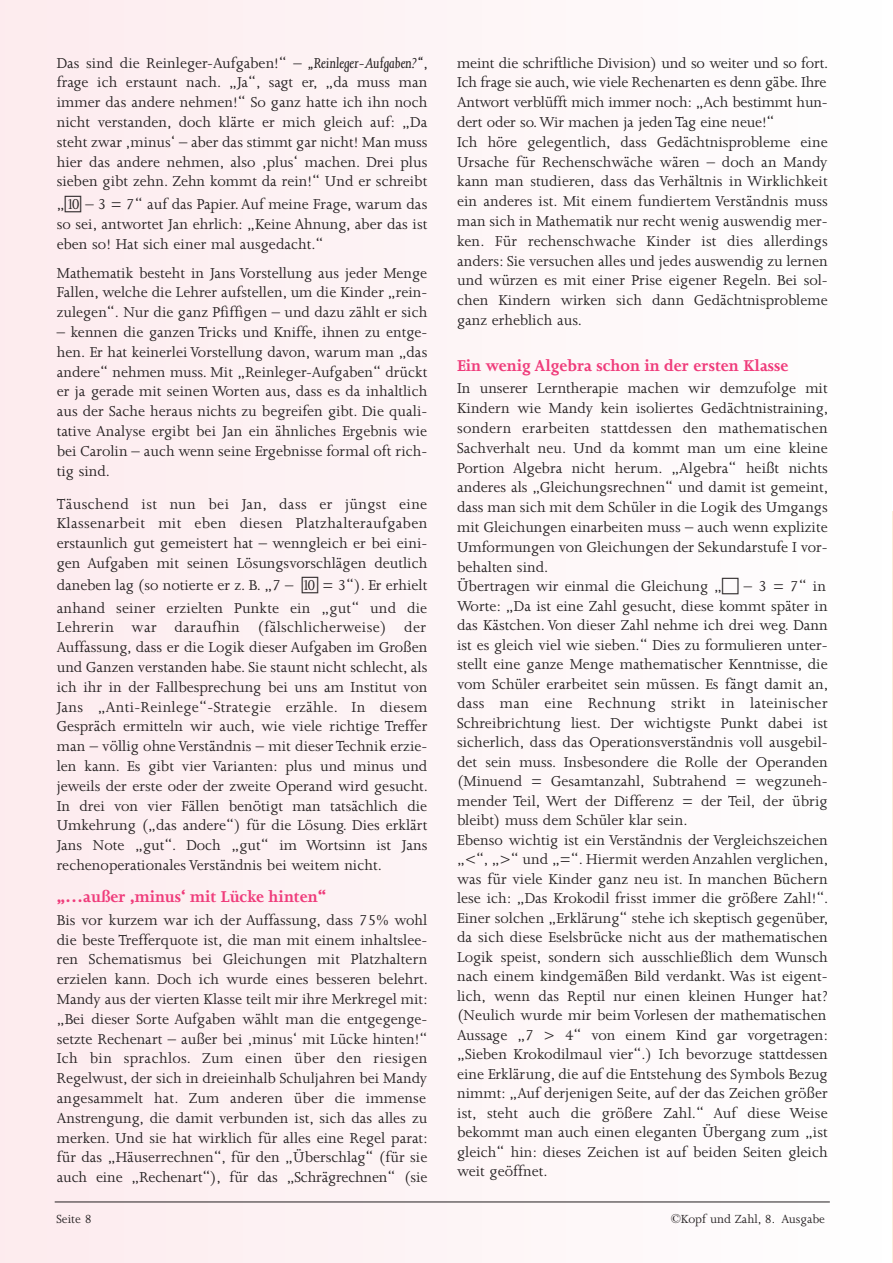
<style>
.page{position:relative;width:893px;height:1263px;background:#fdf4f6}
.page>*{position:absolute;margin:0;border:0;box-sizing:border-box;transform-origin:0 0}
.t1{font:700 18px "Joanna";color:#ef3c7b}
.t2{font:16.5px/19.8px "Joanna";color:#231f20;text-align:justify}
.t3{font:13.5px "Joanna";color:#231f20}
.s1{font-style:italic}
</style>
<div class="page">
<hr style="left:892px;top:511px;width:1px;height:752px;background:#fdeed9">
<hr style="left:55px;top:1201px;width:775px;height:1px;background:#231f20">
<p class="t2" style="left:57px;top:54px;width:373px">Das sind die Reinleger-Aufgaben!“ – <span class="s1">„Reinleger-Aufgaben?“</span>, frage ich erstaunt nach. „Ja“, sagt er, „da muss man immer das andere nehmen!“ So ganz hatte ich ihn noch nicht verstanden, doch klärte er mich gleich auf: „Da steht zwar ‚minus‘ – aber das stimmt gar nicht! Man muss hier das andere nehmen, also ‚plus‘ machen. Drei plus sieben gibt zehn. Zehn kommt da rein!“ Und er schreibt</p>
<p class="t2" style="left:57px;top:195px;width:372px;line-height:20.4px">„10 – 3 = 7“ auf das Papier. Auf meine Frage, warum das so sei, antwortet Jan ehrlich: „Keine Ahnung, aber das ist eben so! Hat sich einer mal ausgedacht.“</p>
<p class="t2" style="left:57px;top:264px;width:372px">Mathematik besteht in Jans Vorstellung aus jeder Menge Fallen, welche die Lehrer aufstellen, um die Kinder „rein&shy;zulegen“. Nur die ganz Pfiffigen – und dazu zählt er sich</p>
<p class="t2" style="left:57px;top:324px;width:372px">– kennen die ganzen Tricks und Kniffe, ihnen zu entge&shy;hen. Er hat keinerlei Vorstellung davon, warum man „das andere“ nehmen muss. Mit „Reinleger-Aufgaben“ drückt er ja gerade mit seinen Worten aus, dass es da inhaltlich aus der Sache heraus nichts zu begreifen gibt. Die quali&shy;tative Analyse ergibt bei Jan ein ähnliches Ergebnis wie bei Carolin – auch wenn seine Ergebnisse formal oft rich&shy;tig sind.</p>
<p class="t2" style="left:57px;top:495px;width:372px">Täuschend ist nun bei Jan, dass er jüngst eine Klassenarbeit mit eben diesen Platzhalteraufgaben erstaunlich gut gemeistert hat – wenngleich er bei eini&shy;gen Aufgaben mit seinen Lösungsvorschlägen deutlich</p>
<p class="t2" style="left:57px;top:575px;width:372px;line-height:22.4px">daneben lag (so notierte er z. B. „7 – 10 = 3“). Er erhielt anhand seiner erzielten Punkte ein „gut“ und die</p>
<p class="t2" style="left:57px;top:619px;width:373px">Lehrerin war daraufhin (fälschlicherweise) der Auffassung, dass er die Logik dieser Aufgaben im Großen und Ganzen verstanden habe. Sie staunt nicht schlecht, als ich ihr in der Fallbesprechung bei uns am Institut von Jans „Anti-Reinlege“-Strategie erzähle. In diesem Gespräch ermitteln wir auch, wie viele richtige Treffer man – völlig ohneVerständnis – mit dieser Technik erzie&shy;len kann. Es gibt vier Varianten: plus und minus und jeweils der erste oder der zweite Operand wird gesucht.<br>In drei von vier Fällen benötigt man tatsächlich die Umkehrung („das andere“) für die Lösung. Dies erklärt Jans Note „gut“. Doch „gut“ im Wortsinn ist Jans rechenoperationales Verständnis bei weitem nicht.</p>
<p class="t1" style="left:57px;top:890px;width:271px">„…außer ‚minus‘ mit Lücke hinten“</p>
<p class="t2" style="left:57px;top:911px;width:373px">Bis vor kurzem war ich der Auffassung, dass 75% wohl die beste Trefferquote ist, die man mit einem inhaltslee&shy;ren Schematismus bei Gleichungen mit Platzhaltern erzielen kann. Doch ich wurde eines besseren belehrt.<br>Mandy aus der vierten Klasse teilt mir ihre Merkregel mit: „Bei dieser Sorte Aufgaben wählt man die entgegenge&shy;setzte Rechenart – außer bei ‚minus‘ mit Lücke hinten!“ Ich bin sprachlos. Zum einen über den riesigen Regelwust, der sich in dreieinhalb Schuljahren bei Mandy angesammelt hat. Zum anderen über die immense Anstrengung, die damit verbunden ist, sich das alles zu merken. Und sie hat wirklich für alles eine Regel parat: für das „Häuserrechnen“, für den „Überschlag“ (für sie auch eine „Rechenart“), für das „Schrägrechnen“ (sie</p>
<p class="t2" style="left:457px;top:54px;width:373px;text-align:left">meint die schriftliche Division) und so weiter und so fort.<br>Ich frage sie auch, wie viele Rechenarten es denn gäbe. Ihre Antwort verblüfft mich immer noch: „Ach bestimmt hun&shy;dert oder so.Wir machen ja jeden Tag eine neue!“<br>Ich höre gelegentlich, dass Gedächtnisprobleme eine Ursache für Rechenschwäche wären – doch an Mandy kann man studieren, dass das Verhältnis in Wirklichkeit ein anderes ist. Mit einem fundiertem Verständnis muss man sich in Mathematik nur recht wenig auswendig mer&shy;ken. Für rechenschwache Kinder ist dies allerdings anders: Sie versuchen alles und jedes auswendig zu lernen und würzen es mit einer Prise eigener Regeln. Bei sol&shy;chen Kindern wirken sich dann Gedächtnisprobleme ganz erheblich aus.</p>
<p class="t1" style="left:457px;top:359px;width:333px">Ein wenig Algebra schon in der ersten Klasse</p>
<p class="t2" style="left:457px;top:380px;width:373px;text-align:left">In unserer Lerntherapie machen wir demzufolge mit Kindern wie Mandy kein isoliertes Gedächtnistraining, sondern erarbeiten stattdessen den mathematischen Sachverhalt neu. Und da kommt man um eine kleine Portion Algebra nicht herum. „Algebra“ heißt nichts anderes als „Gleichungsrechnen“ und damit ist gemeint, dass man sich mit dem Schüler in die Logik des Umgangs mit Gleichungen einarbeiten muss – auch wenn explizite Umformungen von Gleichungen der Sekundarstufe I vor&shy;behalten sind.<br>Übertragen wir einmal die Gleichung „</p>
<p class="t2" style="left:457px;top:578px;width:373px;text-align:left;text-indent:287px">–3=7“in Worte: „Da ist eine Zahl gesucht, diese kommt später in das Kästchen. Von dieser Zahl nehme ich drei weg. Dann ist es gleich viel wie sieben.“ Dies zu formulieren unter&shy;stellt eine ganze Menge mathematischer Kenntnisse, die vom Schüler erarbeitet sein müssen. Es fängt damit an, dass man eine Rechnung strikt in lateinischer Schreibrichtung liest. Der wichtigste Punkt dabei ist sicherlich, dass das Operationsverständnis voll ausgebil&shy;det sein muss. Insbesondere die Rolle der Operanden (Minuend = Gesamtanzahl, Subtrahend = wegzuneh&shy;mender Teil, Wert der Differenz = der Teil, der übrig bleibt) muss dem Schüler klar sein.<br>Ebenso wichtig ist ein Verständnis der Vergleichszeichen „&lt;“, „&gt;“ und „=“. Hiermit werden Anzahlen verglichen, was für viele Kinder ganz neu ist. In manchen Büchern lese ich: „Das Krokodil frisst immer die größere Zahl!“.<br>Einer solchen „Erklärung“ stehe ich skeptisch gegenüber, da sich diese Eselsbrücke nicht aus der mathematischen Logik speist, sondern sich ausschließlich dem Wunsch nach einem kindgemäßen Bild verdankt. Was ist eigent&shy;lich, wenn das Reptil nur einen kleinen Hunger hat? (Neulich wurde mir beim Vorlesen der mathematischen Aussage „7 &gt; 4“ von einem Kind gar vorgetragen: „Sieben Krokodilmaul vier“.) Ich bevorzuge stattdessen eine Erklärung, die auf die Entstehung des Symbols Bezug nimmt: „Auf derjenigen Seite, auf der das Zeichen größer ist, steht auch die größere Zahl.“ Auf diese Weise bekommt man auch einen eleganten Übergang zum „ist gleich“ hin: dieses Zeichen ist auf beiden Seiten gleich weit geöffnet.</p>
<p class="t3" style="left:56px;top:1214px;width:37px">Seite 8</p>
<p class="t3" style="left:671px;top:1214px;width:156px">©Kopf und Zahl, 8. Ausgabe</p>
</div>
